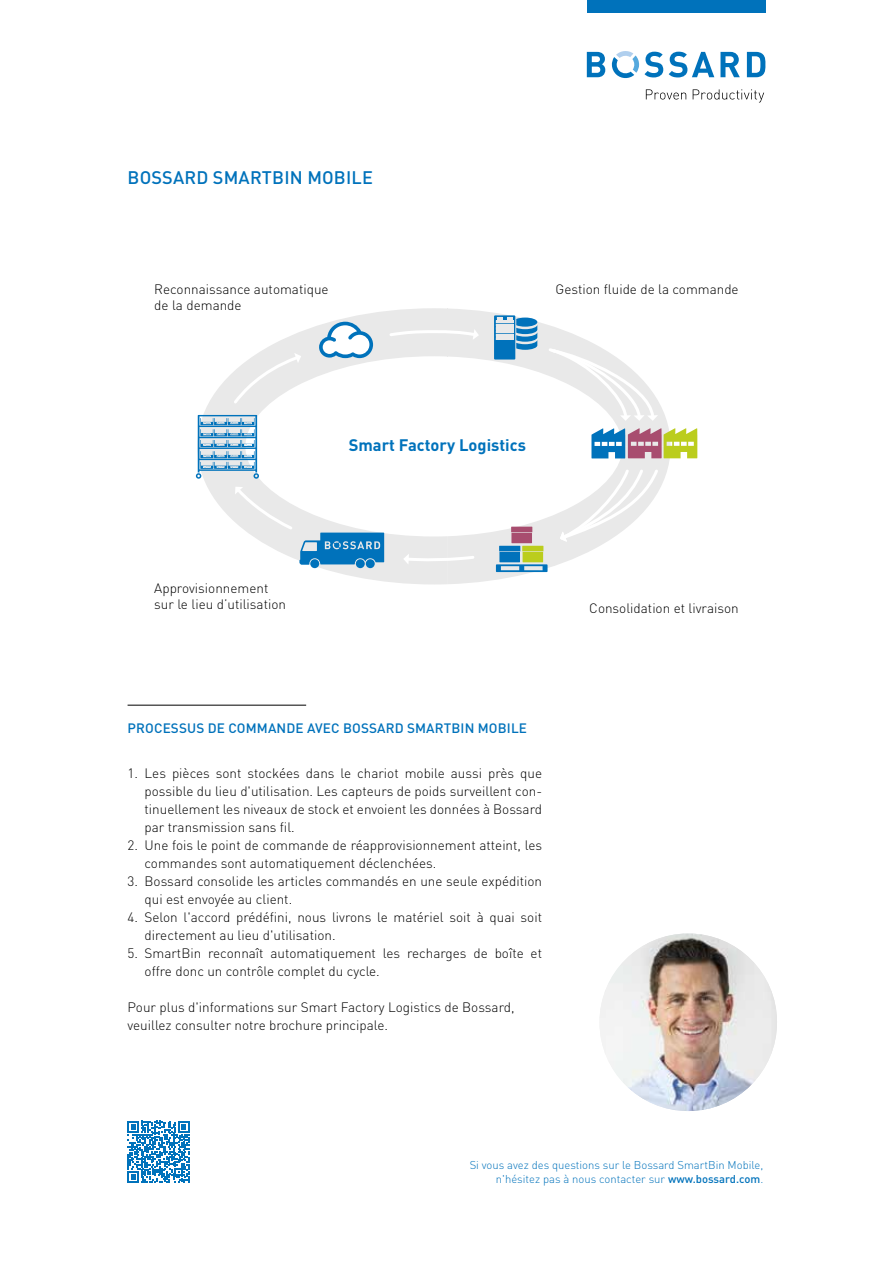
<style>
.page{position:relative;width:893px;height:1263px;background:#fff}
.page>*{position:absolute;margin:0;border:0;box-sizing:border-box;transform-origin:0 0}
.t1{font:500 18px "DINOT";letter-spacing:.01em;color:#0072bb}
.t2{font:700 16.5px "DINOT";color:#0072bb}
.t3{font:300 13.5px/18px "DINOT";color:#000}
.t4{font:500 13.5px "DINOT";letter-spacing:.01em;color:#0072bb}
.t5{font:300 11.25px/13.5px "DINOT";color:#0072bb;text-align:right}
.s1{font-weight:500}
</style>
<div class="page">
<svg style="left:646px;top:89px;width:40px;height:11px"></svg>
<svg style="left:693px;top:89px;width:71px;height:13px"></svg>
<svg style="left:587px;top:52px;width:18px;height:25px"></svg>
<svg style="left:669px;top:52px;width:45px;height:25px"></svg>
<svg style="left:720px;top:52px;width:20px;height:25px"></svg>
<svg style="left:747px;top:52px;width:18px;height:25px"></svg>
<svg style="left:612px;top:51px;width:51px;height:28px"></svg>
<div style="left:587px;top:0;width:178px;height:13px;background:#0072bb"></div>
<svg style="left:127px;top:1121px;width:63px;height:62px"></svg>
<hr style="left:128px;top:705px;width:178px;height:1px;background:#000">
<img style="left:599px;top:933px;width:178px;height:178px;border-radius:89px">
<svg style="left:196px;top:308px;width:501px;height:276px"></svg>
<h1 class="t1" style="left:128px;top:165px;width:247px">BOSSARD SMARTBIN MOBILE</h1>
<p class="t3" style="left:154px;top:280px;width:176px;line-height:16.2px">Reconnaissance automatique de la demande</p>
<p class="t3" style="left:556px;top:279px;width:185px">Gestion fluide de la commande</p>
<p class="t2" style="left:349px;top:433px;width:179px">Smart Factory Logistics</p>
<p class="t3" style="left:154px;top:580px;width:133px;line-height:16.2px">Approvisionnement sur le lieu d’utilisation</p>
<p class="t4" style="left:128px;top:719px;width:401px">PROCESSUS DE COMMANDE AVEC BOSSARD SMARTBIN MOBILE</p>
<p class="t3" style="left:145px;top:763px;width:399px;text-align:justify;text-indent:-17px">1. Les pièces sont stockées dans le chariot mobile aussi près que possible du lieu d'utilisation. Les capteurs de poids surveillent con&shy;tinuellement les niveaux de stock et envoient les données à Bossard par transmission sans fil.</p>
<p class="t3" style="left:145px;top:835px;width:399px;text-indent:-17px">2. Une fois le point de commande de réapprovisionnement atteint, les commandes sont automatiquement déclenchées.</p>
<p class="t3" style="left:145px;top:871px;width:399px;text-indent:-17px">3. Bossard consolide les articles commandés en une seule expédition qui est envoyée au client.</p>
<p class="t3" style="left:145px;top:907px;width:399px;text-indent:-17px">4. Selon l'accord prédéfini, nous livrons le matériel soit à quai soit directement au lieu d'utilisation.</p>
<p class="t3" style="left:145px;top:943px;width:399px;text-indent:-17px">5. SmartBin reconnaît automatiquement les recharges de boîte et offre donc un contrôle complet du cycle.</p>
<p class="t3" style="left:128px;top:997px;width:388px">Pour plus d'informations sur Smart Factory Logistics de Bossard, veuillez consulter notre brochure principale.</p>
<p class="t3" style="left:589px;top:598px;width:151px">Consolidation et livraison</p>
<p class="t5" style="left:470px;top:1158px;width:295px">Si vous avez des questions sur le Bossard SmartBin Mobile, n'hésitez pas à nous contacter sur <span class="s1">www.bossard.com</span>.</p>
</div>
